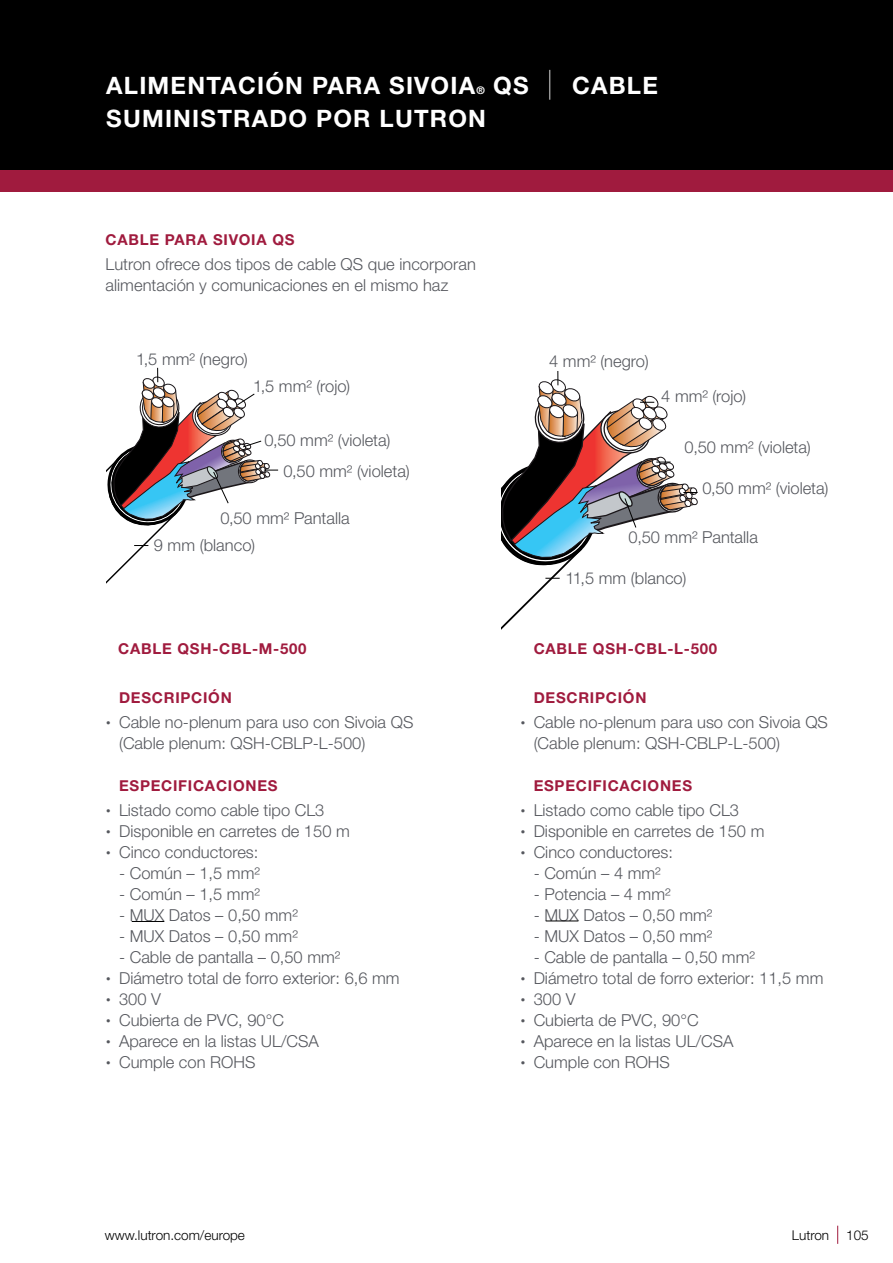
<style>
.page{position:relative;width:893px;height:1263px;background:#fff}
.page>*{position:absolute;margin:0;border:0;box-sizing:border-box;transform-origin:0 0}
.t1{font:700 24px "Helvetica Neue";letter-spacing:.05em;color:#fff}
.t2{font:300 16.5px/21px "Helvetica Neue LT Std";color:#56585e}
.t3{font:700 15px "Helvetica Neue LT Std";letter-spacing:.05em;color:#a01b3e}
.t4{font:300 13.5px "Helvetica Neue";color:#000}
.t5{font:700 10.5px "Helvetica Neue";color:#fff}
.s1{font-weight:200;font-size:39.9px}
.s2{font-size:9px}
</style>
<div class="page">
<div style="left:0;top:0;width:893px;height:170px;background:#000"></div>
<div style="left:0;top:170px;width:893px;height:21px;background:#a01b3e"></div>
<svg style="left:837px;top:1226px;width:1px;height:18px"></svg>
<svg style="left:106px;top:368px;width:172px;height:216px"></svg>
<svg style="left:501px;top:371px;width:197px;height:259px"></svg>
<hr style="left:132px;top:921px;width:32px;height:1px;background:#000">
<hr style="left:546px;top:920px;width:32px;height:1px;background:#000">
<h1 class="t1" style="left:106px;top:76px;width:370px">ALIMENTACIÓN PARA SIVOIA</h1>
<p class="t5" style="left:476px;top:86px;width:10px">®</p>
<h1 class="t1" style="left:106px;top:109px;width:381px">SUMINISTRADO POR LUTRON</h1>
<h1 class="t1" style="left:493px;top:76px;width:166px">QS <span class="s1">|</span> CABLE</h1>
<p class="t3" style="left:106px;top:234px;width:190px">CABLE PARA SIVOIA QS</p>
<p class="t2" style="left:106px;top:255px;width:372px">Lutron ofrece dos tipos de cable QS que incorporan alimentación y comunicaciones en el mismo haz</p>
<p class="t2" style="left:136px;top:350px;width:113px">1,5 mm² (negro)</p>
<p class="t2" style="left:549px;top:352px;width:101px">4 mm² (negro)</p>
<p class="t2" style="left:253px;top:378px;width:99px">1,5 mm² (rojo)</p>
<p class="t2" style="left:264px;top:431px;width:128px">0,50 mm² (violeta)</p>
<p class="t2" style="left:283px;top:463px;width:128px">0,50 mm² (violeta)</p>
<p class="t2" style="left:220px;top:509px;width:131px">0,50 mm² Pantalla</p>
<p class="t2" style="left:661px;top:387px;width:86px">4 mm² (rojo)</p>
<p class="t2" style="left:685px;top:439px;width:128px">0,50 mm² (violeta)</p>
<p class="t2" style="left:702px;top:480px;width:128px">0,50 mm² (violeta)</p>
<p class="t2" style="left:154px;top:537px;width:103px">9 mm (blanco)</p>
<p class="t2" style="left:629px;top:529px;width:131px">0,50 mm² Pantalla</p>
<p class="t2" style="left:566px;top:570px;width:122px">11,5 mm (blanco)</p>
<p class="t3" style="left:118px;top:644px;width:190px">CABLE QSH-CBL-M-500</p>
<p class="t3" style="left:534px;top:644px;width:185px">CABLE QSH-CBL-L-500</p>
<p class="t3" style="left:119px;top:692px;width:114px">DESCRIPCIÓN</p>
<p class="t2" style="left:119px;top:713px;width:296px;text-indent:-13px"><span class="s2">•</span> Cable no-plenum para uso con Sivoia QS (Cable plenum: QSH-CBLP-L-500)</p>
<p class="t3" style="left:119px;top:780px;width:160px">ESPECIFICACIONES</p>
<p class="t2" style="left:106px;top:802px;width:220px"><span class="s2">•</span> Listado como cable tipo CL3</p>
<p class="t2" style="left:106px;top:823px;width:245px"><span class="s2">•</span> Disponible en carretes de 150 m</p>
<p class="t2" style="left:106px;top:844px;width:154px"><span class="s2">•</span> Cinco conductores:</p>
<p class="t2" style="left:119px;top:865px;width:142px">- Común – 1,5 mm²</p>
<p class="t2" style="left:119px;top:886px;width:142px">- Común – 1,5 mm²</p>
<p class="t2" style="left:119px;top:907px;width:180px">- MUX Datos – 0,50 mm²</p>
<p class="t2" style="left:119px;top:928px;width:180px">- MUX Datos – 0,50 mm²</p>
<p class="t2" style="left:119px;top:949px;width:223px">- Cable de pantalla – 0,50 mm²</p>
<p class="t2" style="left:106px;top:970px;width:295px"><span class="s2">•</span> Diámetro total de forro exterior: 6,6 mm</p>
<p class="t2" style="left:106px;top:991px;width:56px"><span class="s2">•</span> 300 V</p>
<p class="t2" style="left:106px;top:1012px;width:179px"><span class="s2">•</span> Cubierta de PVC, 90°C</p>
<p class="t2" style="left:106px;top:1033px;width:214px"><span class="s2">•</span> Aparece en la listas UL/CSA</p>
<p class="t2" style="left:106px;top:1054px;width:151px"><span class="s2">•</span> Cumple con ROHS</p>
<p class="t3" style="left:534px;top:692px;width:114px">DESCRIPCIÓN</p>
<p class="t2" style="left:534px;top:713px;width:296px;text-indent:-13px"><span class="s2">•</span> Cable no-plenum para uso con Sivoia QS (Cable plenum: QSH-CBLP-L-500)</p>
<p class="t3" style="left:534px;top:780px;width:160px">ESPECIFICACIONES</p>
<p class="t2" style="left:521px;top:802px;width:220px"><span class="s2">•</span> Listado como cable tipo CL3</p>
<p class="t2" style="left:521px;top:823px;width:245px"><span class="s2">•</span> Disponible en carretes de 150 m</p>
<p class="t2" style="left:521px;top:844px;width:154px"><span class="s2">•</span> Cinco conductores:</p>
<p class="t2" style="left:534px;top:865px;width:129px">- Común – 4 mm²</p>
<p class="t2" style="left:534px;top:886px;width:138px">- Potencia – 4 mm²</p>
<p class="t2" style="left:534px;top:907px;width:180px">- MUX Datos – 0,50 mm²</p>
<p class="t2" style="left:534px;top:928px;width:180px">- MUX Datos – 0,50 mm²</p>
<p class="t2" style="left:534px;top:949px;width:223px">- Cable de pantalla – 0,50 mm²</p>
<p class="t2" style="left:521px;top:970px;width:304px"><span class="s2">•</span> Diámetro total de forro exterior: 11,5 mm</p>
<p class="t2" style="left:521px;top:991px;width:56px"><span class="s2">•</span> 300 V</p>
<p class="t2" style="left:521px;top:1012px;width:179px"><span class="s2">•</span> Cubierta de PVC, 90°C</p>
<p class="t2" style="left:521px;top:1033px;width:214px"><span class="s2">•</span> Aparece en la listas UL/CSA</p>
<p class="t2" style="left:521px;top:1054px;width:151px"><span class="s2">•</span> Cumple con ROHS</p>
<p class="t4" style="left:105px;top:1230px;width:142px">www.lutron.com/europe</p>
<p class="t4" style="left:792px;top:1230px;width:39px">Lutron</p>
<p class="t4" style="left:846px;top:1230px;width:24px">105</p>
</div>
